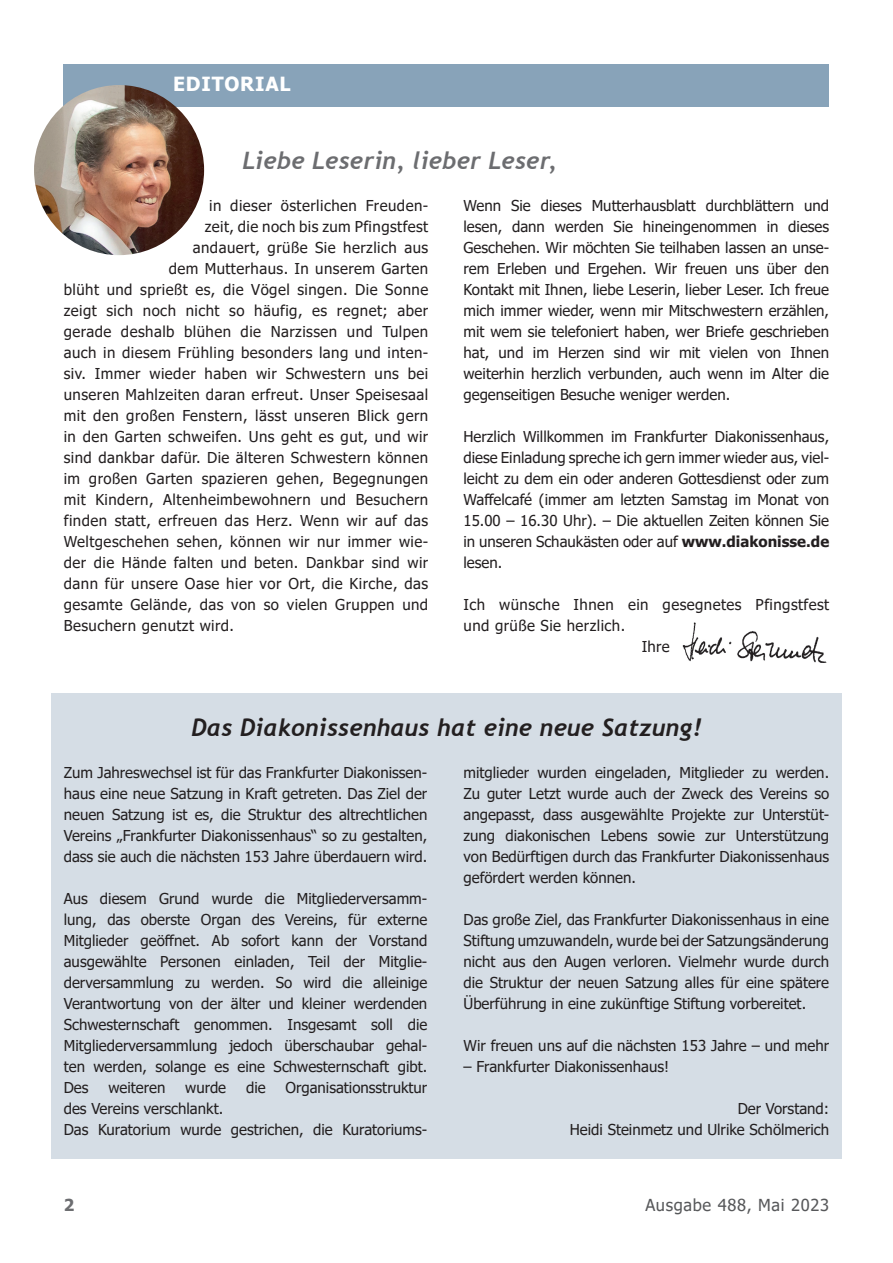
<style>
.page{position:relative;width:893px;height:1263px;background:#fff}
.page>*{position:absolute;margin:0;border:0;box-sizing:border-box;transform-origin:0 0}
.t1{font:italic 700 24px "Trebuchet";letter-spacing:.01em;color:#231f20}
.t2{font:italic 700 24px "Trebuchet";letter-spacing:.01em;color:#6c6d70}
.t3{font:700 19.5px "Tahoma";letter-spacing:.04em;color:#fff}
.t4{font:16.5px "Tahoma";letter-spacing:.04em;color:#57585a}
.t5{font:700 16.5px "Tahoma";color:#6c6d70}
.t6{font:15px/21px "Tahoma";letter-spacing:.03em;color:#231f20;text-align:justify}
.t7{font:15px/21px "Tahoma";color:#231f20}
.s1{font-weight:700}
</style>
<div class="page">
<img style="left:682px;top:622px;width:144px;height:40px">
<div style="left:51px;top:693px;width:791px;height:465px;background:#d5dde5"></div>
<div style="left:64px;top:64px;width:765px;height:42px;background:#88a3b9"></div>
<img style="left:34px;top:85px;width:170px;height:170px;border-radius:85px">
<h2 class="t3" style="left:173px;top:70px;width:119px">EDITORIAL</h2>
<h1 class="t2" style="left:242px;top:145px;width:316px">Liebe Leserin, lieber Leser,</h1>
<p class="t6" style="left:209px;top:196px;width:220px">in dieser österlichen Freuden-</p>
<p class="t6" style="left:205px;top:217px;width:225px">zeit, die noch bis zum Pfingstfest</p>
<p class="t6" style="left:193px;top:238px;width:237px">andauert, grüße Sie herzlich aus</p>
<p class="t6" style="left:169px;top:259px;width:261px">dem Mutterhaus. In unserem Garten</p>
<p class="t6" style="left:64px;top:280px;width:366px">blüht und sprießt es, die Vögel singen. Die Sonne</p>
<p class="t6" style="left:64px;top:301px;width:366px">zeigt sich noch nicht so häufig, es regnet; aber</p>
<p class="t6" style="left:64px;top:322px;width:366px">gerade deshalb blühen die Narzissen und Tulpen</p>
<p class="t6" style="left:64px;top:343px;width:366px">auch in diesem Frühling besonders lang und inten-</p>
<p class="t6" style="left:64px;top:364px;width:366px">siv. Immer wieder haben wir Schwestern uns bei</p>
<p class="t6" style="left:64px;top:385px;width:366px">unseren Mahlzeiten daran erfreut. Unser Speisesaal</p>
<p class="t6" style="left:64px;top:406px;width:366px">mit den großen Fenstern, lässt unseren Blick gern</p>
<p class="t6" style="left:64px;top:427px;width:366px">in den Garten schweifen. Uns geht es gut, und wir</p>
<p class="t6" style="left:64px;top:448px;width:366px">sind dankbar dafür. Die älteren Schwestern können</p>
<p class="t6" style="left:64px;top:469px;width:366px">im großen Garten spazieren gehen, Begegnungen</p>
<p class="t6" style="left:64px;top:490px;width:366px">mit Kindern, Altenheimbewohnern und Besuchern</p>
<p class="t6" style="left:64px;top:511px;width:366px">finden statt, erfreuen das Herz. Wenn wir auf das</p>
<p class="t6" style="left:64px;top:532px;width:366px">Weltgeschehen sehen, können wir nur immer wie-</p>
<p class="t6" style="left:64px;top:553px;width:366px">der die Hände falten und beten. Dankbar sind wir</p>
<p class="t6" style="left:64px;top:574px;width:366px">dann für unsere Oase hier vor Ort, die Kirche, das</p>
<p class="t6" style="left:64px;top:595px;width:366px">gesamte Gelände, das von so vielen Gruppen und</p>
<p class="t6" style="left:64px;top:616px;width:172px">Besuchern genutzt wird.</p>
<p class="t6" style="left:463px;top:196px;width:367px">Wenn Sie dieses Mutterhausblatt durchblättern und lesen, dann werden Sie hineingenommen in dieses Geschehen. Wir möchten Sie teilhaben lassen an unse&shy;rem Erleben und Ergehen. Wir freuen uns über den Kontakt mit Ihnen, liebe Leserin, lieber Leser. Ich freue mich immer wieder, wenn mir Mitschwestern erzählen, mit wem sie telefoniert haben, wer Briefe geschrieben hat, und im Herzen sind wir mit vielen von Ihnen weiterhin herzlich verbunden, auch wenn im Alter die gegenseitigen Besuche weniger werden.</p>
<p class="t6" style="left:463px;top:427px;width:367px">Herzlich Willkommen im Frankfurter Diakonissenhaus, diese Einladung spreche ich gern immer wieder aus, viel&shy;leicht zu dem ein oder anderen Gottesdienst oder zum Waffelcafé (immer am letzten Samstag im Monat von 15.00 – 16.30 Uhr). – Die aktuellen Zeiten können Sie in unseren Schaukästen oder auf <span class="s1">www.diakonisse.de </span>lesen.</p>
<p class="t6" style="left:463px;top:595px;width:367px">Ich wünsche Ihnen ein gesegnetes Pfingstfest</p>
<p class="t6" style="left:463px;top:616px;width:163px">und grüße Sie herzlich.</p>
<p class="t6" style="left:642px;top:637px;width:30px">Ihre</p>
<h1 class="t1" style="left:191px;top:712px;width:511px">Das Diakonissenhaus hat eine neue Satzung!</h1>
<p class="t6" style="left:463px;top:763px;width:367px">mitglieder wurden eingeladen, Mitglieder zu werden.<br>Zu guter Letzt wurde auch der Zweck des Vereins so angepasst, dass ausgewählte Projekte zur Unterstüt&shy;zung diakonischen Lebens sowie zur Unterstützung von Bedürftigen durch das Frankfurter Diakonissenhaus gefördert werden können.</p>
<p class="t6" style="left:463px;top:910px;width:367px">Das große Ziel, das Frankfurter Diakonissenhaus in eine Stiftung umzuwandeln, wurde bei der Satzungsänderung nicht aus den Augen verloren. Vielmehr wurde durch die Struktur der neuen Satzung alles für eine spätere Überführung in eine zukünftige Stiftung vorbereitet.</p>
<p class="t7" style="left:463px;top:1036px;width:367px">Wir freuen uns auf die nächsten 153 Jahre – und mehr</p>
<p class="t7" style="left:463px;top:1057px;width:207px">– Frankfurter Diakonissenhaus!</p>
<p class="t7" style="left:570px;top:1099px;width:261px;text-align:right">Der Vorstand:<br>Heidi Steinmetz und Ulrike Schölmerich</p>
<p class="t6" style="left:64px;top:763px;width:365px">Zum Jahreswechsel ist für das Frankfurter Diakonissen&shy;haus eine neue Satzung in Kraft getreten. Das Ziel der neuen Satzung ist es, die Struktur des altrechtlichen Vereins „Frankfurter Diakonissenhaus“ so zu gestalten, dass sie auch die nächsten 153 Jahre überdauern wird.</p>
<p class="t6" style="left:64px;top:889px;width:365px">Aus diesem Grund wurde die Mitgliederversamm&shy;lung, das oberste Organ des Vereins, für externe Mitglieder geöffnet. Ab sofort kann der Vorstand ausgewählte Personen einladen, Teil der Mitglie&shy;derversammlung zu werden. So wird die alleinige Verantwortung von der älter und kleiner werdenden Schwesternschaft genommen. Insgesamt soll die Mitgliederversammlung jedoch überschaubar gehal&shy;ten werden, solange es eine Schwesternschaft gibt.<br>Des</p>
<p class="t7" style="left:108px;top:1078px;width:58px">weiteren</p>
<p class="t6" style="left:185px;top:1078px;width:43px">wurde</p>
<p class="t6" style="left:246px;top:1078px;width:21px">die</p>
<p class="t7" style="left:285px;top:1078px;width:143px">Organisationsstruktur</p>
<p class="t7" style="left:64px;top:1099px;width:365px">des Vereins verschlankt.<br>Das Kuratorium wurde gestrichen, die Kuratoriums-</p>
<p class="t5" style="left:64px;top:1194px;width:12px">2</p>
<p class="t4" style="left:645px;top:1194px;width:185px">Ausgabe 488, Mai 2023</p>
</div>
